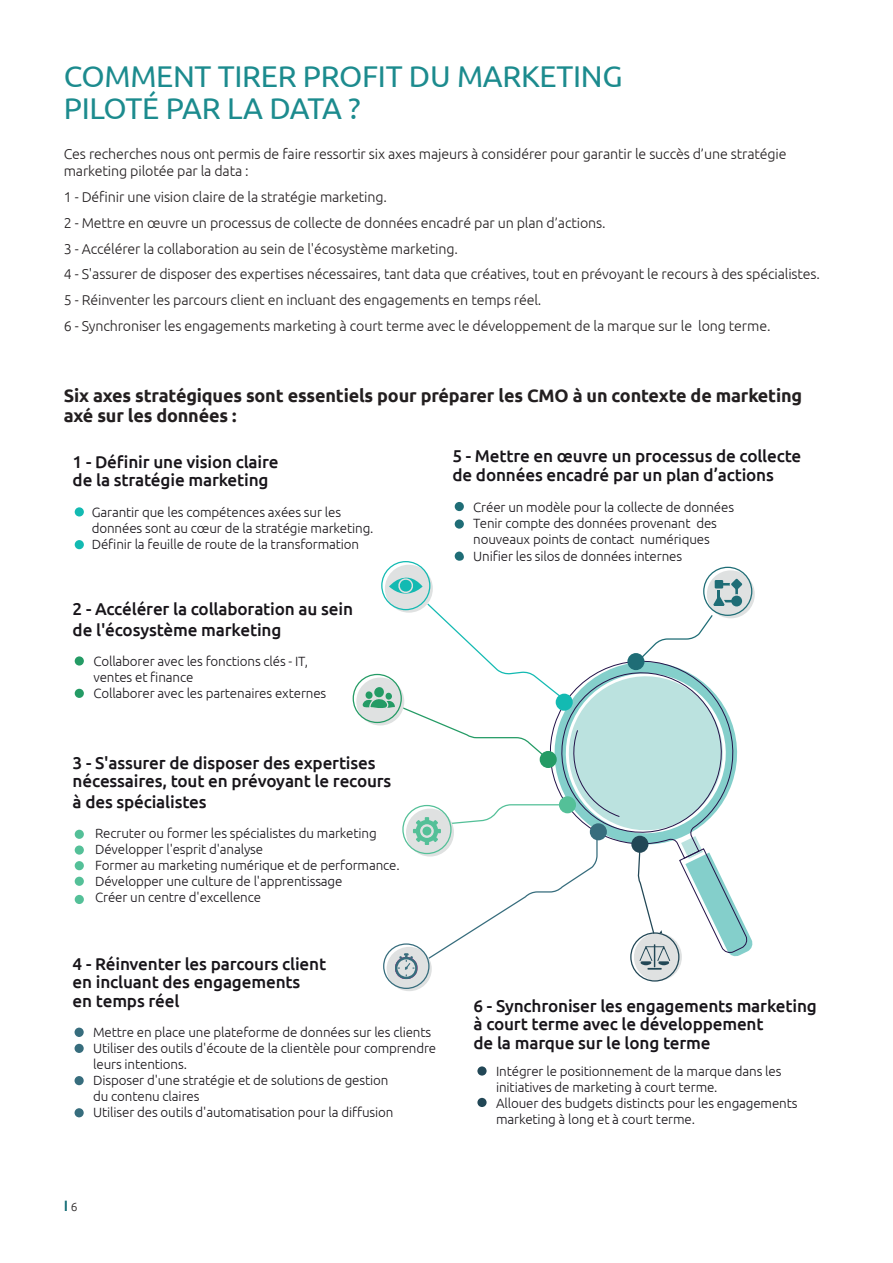
<style>
.page{position:relative;width:893px;height:1263px;background:#fff}
.page>*{position:absolute;margin:0;border:0;box-sizing:border-box;transform-origin:0 0}
.t1{font:30px/31.5px "Ubuntu";letter-spacing:-.01em;color:#1c8b8e}
.t2{font:700 18px/19.5px "Ubuntu";letter-spacing:-.01em;color:#231f20}
.t3{font:500 17.1px/18.6px "Ubuntu";letter-spacing:-.01em;color:#18151a}
.t4{font:500 15px "Ubuntu";color:#0f6a73}
.t5{font:300 14.25px/17.2px "Ubuntu";letter-spacing:-.01em;color:#231f20}
.t6{font:300 13.35px/16px "Ubuntu";letter-spacing:-.01em;color:#18151a}
.s1{font-weight:300;font-size:12px;color:#231f20}
</style>
<div class="page">
<div style="left:75px;top:656px;width:9px;height:9px;background:#249b65;border-radius:50%"></div>
<div style="left:75px;top:689px;width:9px;height:9px;background:#249b65;border-radius:50%"></div>
<div style="left:75px;top:507px;width:9px;height:9px;background:#13bab2;border-radius:50%"></div>
<div style="left:75px;top:540px;width:9px;height:9px;background:#13bab2;border-radius:50%"></div>
<div style="left:75px;top:830px;width:9px;height:9px;background:#54c098;border-radius:50%"></div>
<div style="left:75px;top:845px;width:9px;height:10px;background:#54c098;border-radius:50%"></div>
<div style="left:75px;top:861px;width:9px;height:9px;background:#54c098;border-radius:50%"></div>
<div style="left:75px;top:877px;width:9px;height:9px;background:#54c098;border-radius:50%"></div>
<div style="left:75px;top:895px;width:9px;height:9px;background:#54c098;border-radius:50%"></div>
<div style="left:75px;top:1027px;width:9px;height:10px;background:#376d7d;border-radius:50%"></div>
<div style="left:75px;top:1044px;width:9px;height:9px;background:#376d7d;border-radius:50%"></div>
<div style="left:75px;top:1076px;width:9px;height:9px;background:#376d7d;border-radius:50%"></div>
<div style="left:75px;top:1108px;width:9px;height:9px;background:#376d7d;border-radius:50%"></div>
<div style="left:477px;top:1066px;width:10px;height:9px;background:#224756;border-radius:50%"></div>
<div style="left:477px;top:1098px;width:10px;height:9px;background:#224756;border-radius:50%"></div>
<div style="left:455px;top:502px;width:9px;height:9px;background:#1f6d76;border-radius:50%"></div>
<div style="left:455px;top:519px;width:9px;height:10px;background:#1f6d76;border-radius:50%"></div>
<div style="left:356px;top:677px;width:48px;height:48px;background:#dfe1e1;border-radius:50%"></div>
<svg style="left:387px;top:947px;width:45px;height:44px"></svg>
<svg style="left:362px;top:551px;width:392px;height:428px"></svg>
<p class="t1" style="left:64px;top:60px;width:560px">COMMENT TIRER PROFIT DU MARKETING<br>PILOTÉ PAR LA DATA ?</p>
<p class="t5" style="left:64px;top:145px;width:724px">Ces recherches nous ont permis de faire ressortir six axes majeurs à considérer pour garantir le succès d’une stratégie marketing pilotée par la data :</p>
<p class="t5" style="left:64px;top:188px;width:325px">1 - Définir une vision claire de la stratégie marketing.</p>
<p class="t5" style="left:64px;top:214px;width:543px">2 - Mettre en œuvre un processus de collecte de données encadré par un plan d’actions.</p>
<p class="t5" style="left:64px;top:239px;width:396px">3 - Accélérer la collaboration au sein de l'écosystème marketing.</p>
<p class="t5" style="left:64px;top:265px;width:758px">4 - S'assurer de disposer des expertises nécessaires, tant data que créatives, tout en prévoyant le recours à des spécialistes.</p>
<p class="t5" style="left:64px;top:291px;width:479px">5 - Réinventer les parcours client en incluant des engagements en temps réel.</p>
<p class="t5" style="left:64px;top:317px;width:708px">6 - Synchroniser les engagements marketing à court terme avec le développement de la marque sur le long terme.</p>
<p class="t2" style="left:64px;top:386px;width:740px">Six axes stratégiques sont essentiels pour préparer les CMO à un contexte de marketing axé sur les données :</p>
<p class="t3" style="left:73px;top:452px;width:207px">1 - Définir une vision claire de la stratégie marketing</p>
<p class="t6" style="left:92px;top:504px;width:283px">Garantir que les compétences axées sur les données sont au cœur de la stratégie marketing.<br>Définir la feuille de route de la transformation</p>
<p class="t3" style="left:73px;top:598px;width:282px;line-height:20.5px">2 - Accélérer la collaboration au sein de l'écosystème marketing</p>
<p class="t6" style="left:93px;top:652px;width:234px">Collaborer avec les fonctions clés - IT, ventes et finance<br>Collaborer avec les partenaires externes</p>
<p class="t3" style="left:452px;top:446px;width:350px">5 - Mettre en œuvre un processus de collecte de données encadré par un plan d’actions</p>
<p class="t6" style="left:473px;top:499px;width:262px">Créer un modèle pour la collecte de données Tenir compte des données provenant des nouveaux points de contact numériques Unifier les silos de données internes</p>
<p class="t3" style="left:73px;top:753px;width:320px">3 - S'assurer de disposer des expertises nécessaires, tout en prévoyant le recours</p>
<p class="t3" style="left:73px;top:792px;width:136px">à des spécialistes</p>
<p class="t6" style="left:95px;top:825px;width:306px">Recruter ou former les spécialistes du marketing Développer l'esprit d'analyse<br>Former au marketing numérique et de performance.<br>Développer une culture de l'apprentissage<br>Créer un centre d'excellence</p>
<p class="t3" style="left:73px;top:953px;width:255px">4 - Réinventer les parcours client en incluant des engagements<br>en temps réel</p>
<p class="t6" style="left:93px;top:1024px;width:345px">Mettre en place une plateforme de données sur les clients Utiliser des outils d'écoute de la clientèle pour comprendre leurs intentions.<br>Disposer d'une stratégie et de solutions de gestion<br>du contenu claires<br>Utiliser des outils d'automatisation pour la diffusion</p>
<p class="t3" style="left:474px;top:996px;width:345px">6 - Synchroniser les engagements marketing à court terme avec le développement<br>de la marque sur le long terme</p>
<p class="t6" style="left:496px;top:1062px;width:303px">Intégrer le positionnement de la marque dans les initiatives de marketing à court terme.<br>Allouer des budgets distincts pour les engagements marketing à long et à court terme.</p>
<p class="t4" style="left:64px;top:1196px;width:15px">I<span class="s1">6</span></p>
</div>
